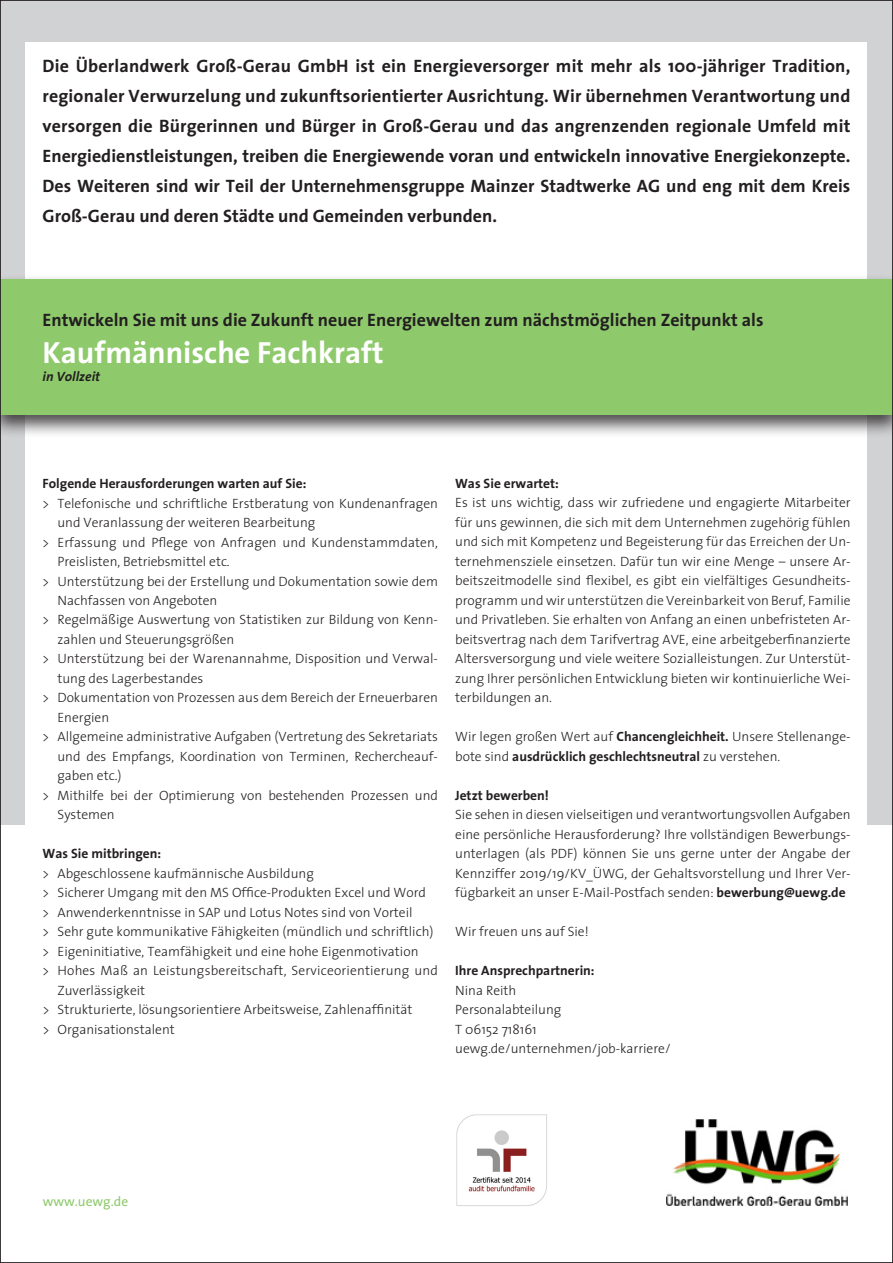
<style>
.page{position:relative;width:893px;height:1263px;background:#fff}
.page>*{position:absolute;margin:0;border:0;box-sizing:border-box;transform-origin:0 0}
.t1{font:700 30.75px "The Sans";color:#fff}
.t2{font:700 18px/30px "The Sans";color:#231f20;text-align:justify}
.t3{font:300 13.5px/19.5px "The Sans";color:#231f20;text-align:justify}
.t4{font:700 13.5px "The Sans";color:#231f20}
.t5{font:13.5px "The Sans";color:#8eca6c}
.t6{font:italic 700 13.5px "The Sans";color:#231f20}
.s1{font-weight:700}
</style>
<div class="page">
<div style="left:0;top:0;width:893px;height:825px;background:#d1d2d4"></div>
<div style="left:26px;top:43px;width:841px;height:1007px;background:#fff"></div>
<div style="left:0;top:274px;width:893px;height:164px;background:#231f20;opacity:.8"></div>
<div style="left:0;top:280px;width:893px;height:135px;background:#8eca6c"></div>
<img style="left:666px;top:1119px;width:182px;height:87px">
<img style="left:456px;top:1114px;width:91px;height:92px">
<p class="t2" style="left:43px;top:50px;width:809px">Die Überlandwerk Groß-Gerau GmbH ist ein Energieversorger mit mehr als 100-jähriger Tradition, regionaler Verwurzelung und zukunftsorientierter Ausrichtung. Wir übernehmen Verantwortung und versorgen die Bürgerinnen und Bürger in Groß-Gerau und das angrenzenden regionale Umfeld mit Energiedienstleistungen, treiben die Energiewende voran und entwickeln innovative Energiekonzepte.<br>Des Weiteren sind wir Teil der Unternehmensgruppe Mainzer Stadtwerke AG und eng mit dem Kreis Groß-Gerau und deren Städte und Gemeinden verbunden.</p>
<h2 class="t2" style="left:43px;top:304px;width:722px">Entwickeln Sie mit uns die Zukunft neuer Energiewelten zum nächstmöglichen Zeitpunkt als</h2>
<h1 class="t1" style="left:43px;top:327px;width:343px">Kaufmännische Fachkraft</h1>
<p class="t6" style="left:43px;top:365px;width:59px">in Vollzeit</p>
<p class="t4" style="left:43px;top:472px;width:265px">Folgende Herausforderungen warten auf Sie:</p>
<p class="t3" style="left:43px;top:493px;width:397px">&gt; Telefonische und schriftliche Erstberatung von Kundenanfragen</p>
<p class="t3" style="left:57px;top:512px;width:259px">und Veranlassung der weiteren Bearbeitung</p>
<p class="t3" style="left:43px;top:532px;width:397px">&gt; Erfassung und Pflege von Anfragen und Kundenstammdaten,</p>
<p class="t3" style="left:57px;top:551px;width:174px">Preislisten, Betriebsmittel etc.</p>
<p class="t3" style="left:43px;top:571px;width:397px">&gt; Unterstützung bei der Erstellung und Dokumentation sowie dem</p>
<p class="t3" style="left:57px;top:590px;width:162px">Nachfassen von Angeboten</p>
<p class="t3" style="left:43px;top:610px;width:397px">&gt; Regelmäßige Auswertung von Statistiken zur Bildung von Kenn-</p>
<p class="t3" style="left:57px;top:629px;width:178px">zahlen und Steuerungsgrößen</p>
<p class="t3" style="left:43px;top:649px;width:397px">&gt; Unterstützung bei der Warenannahme, Disposition und Verwal-</p>
<p class="t3" style="left:57px;top:668px;width:148px">tung des Lagerbestandes</p>
<p class="t3" style="left:43px;top:688px;width:397px">&gt; Dokumentation von Prozessen aus dem Bereich der Erneuerbaren</p>
<p class="t3" style="left:57px;top:707px;width:53px">Energien</p>
<p class="t3" style="left:43px;top:727px;width:397px">&gt; Allgemeine administrative Aufgaben (Vertretung des Sekretariats</p>
<p class="t3" style="left:57px;top:746px;width:382px">und des Empfangs, Koordination von Terminen, Rechercheauf-</p>
<p class="t3" style="left:57px;top:766px;width:66px">gaben etc.)</p>
<p class="t3" style="left:43px;top:785px;width:397px">&gt; Mithilfe bei der Optimierung von bestehenden Prozessen und</p>
<p class="t3" style="left:58px;top:805px;width:59px">Systemen</p>
<p class="t4" style="left:43px;top:843px;width:120px">Was Sie mitbringen:</p>
<p class="t3" style="left:43px;top:863px;width:273px">&gt; Abgeschlossene kaufmännische Ausbildung</p>
<p class="t3" style="left:43px;top:883px;width:385px">&gt; Sicherer Umgang mit den MS Office-Produkten Excel und Word</p>
<p class="t3" style="left:43px;top:902px;width:371px">&gt; Anwenderkenntnisse in SAP und Lotus Notes sind von Vorteil</p>
<p class="t3" style="left:43px;top:922px;width:392px">&gt; Sehr gute kommunikative Fähigkeiten (mündlich und schriftlich)</p>
<p class="t3" style="left:43px;top:941px;width:377px">&gt; Eigeninitiative, Teamfähigkeit und eine hohe Eigenmotivation</p>
<p class="t3" style="left:43px;top:961px;width:397px">&gt; Hohes Maß an Leistungsbereitschaft, Serviceorientierung und</p>
<p class="t3" style="left:58px;top:980px;width:89px">Zuverlässigkeit</p>
<p class="t3" style="left:43px;top:1000px;width:371px">&gt; Strukturierte, lösungsorientiere Arbeitsweise, Zahlenaffinität</p>
<p class="t3" style="left:43px;top:1019px;width:134px">&gt; Organisationstalent</p>
<p class="t4" style="left:455px;top:472px;width:105px">Was Sie erwartet:</p>
<p class="t3" style="left:455px;top:493px;width:397px">Es ist uns wichtig, dass wir zufriedene und engagierte Mitarbeiter für uns gewinnen, die sich mit dem Unternehmen zugehörig fühlen und sich mit Kompetenz und Begeisterung für das Erreichen der Un&shy;ternehmensziele einsetzen. Dafür tun wir eine Menge – unsere Ar&shy;beitszeitmodelle sind flexibel, es gibt ein vielfältiges Gesundheits&shy;programm und wir unterstützen die Vereinbarkeit von Beruf, Familie und Privatleben. Sie erhalten von Anfang an einen unbefristeten Ar&shy;beitsvertrag nach dem Tarifvertrag AVE, eine arbeitgeberfinanzierte Altersversorgung und viele weitere Sozialleistungen. Zur Unterstüt&shy;zung Ihrer persönlichen Entwicklung bieten wir kontinuierliche Wei&shy;terbildungen an.</p>
<p class="t3" style="left:455px;top:727px;width:397px">Wir legen großen Wert auf <span class="s1">Chancengleichheit.</span> Unsere Stellenange&shy;bote sind <span class="s1">ausdrücklich geschlechtsneutral</span> zu verstehen.</p>
<p class="t4" style="left:455px;top:784px;width:95px">Jetzt bewerben!</p>
<p class="t3" style="left:455px;top:804px;width:397px">Sie sehen in diesen vielseitigen und verantwortungsvollen Aufgaben eine persönliche Herausforderung? Ihre vollständigen Bewerbungs&shy;unterlagen (als PDF) können Sie uns gerne unter der Angabe der Kennziffer 2019/19/KV_ÜWG, der Gehaltsvorstellung und Ihrer Ver&shy;fügbarkeit an unser E-Mail-Postfach senden: <span class="s1">bewerbung@uewg.de</span></p>
<p class="t3" style="left:455px;top:921px;width:135px">Wir freuen uns auf Sie!</p>
<p class="t4" style="left:455px;top:959px;width:141px">Ihre Ansprechpartnerin:</p>
<p class="t3" style="left:455px;top:980px;width:217px;text-align:left">Nina Reith<br>Personalabteilung<br>T 06152 718161 uewg.de/unternehmen/job-karriere/</p>
<p class="t5" style="left:43px;top:1190px;width:87px">www.uewg.de</p>
</div>
